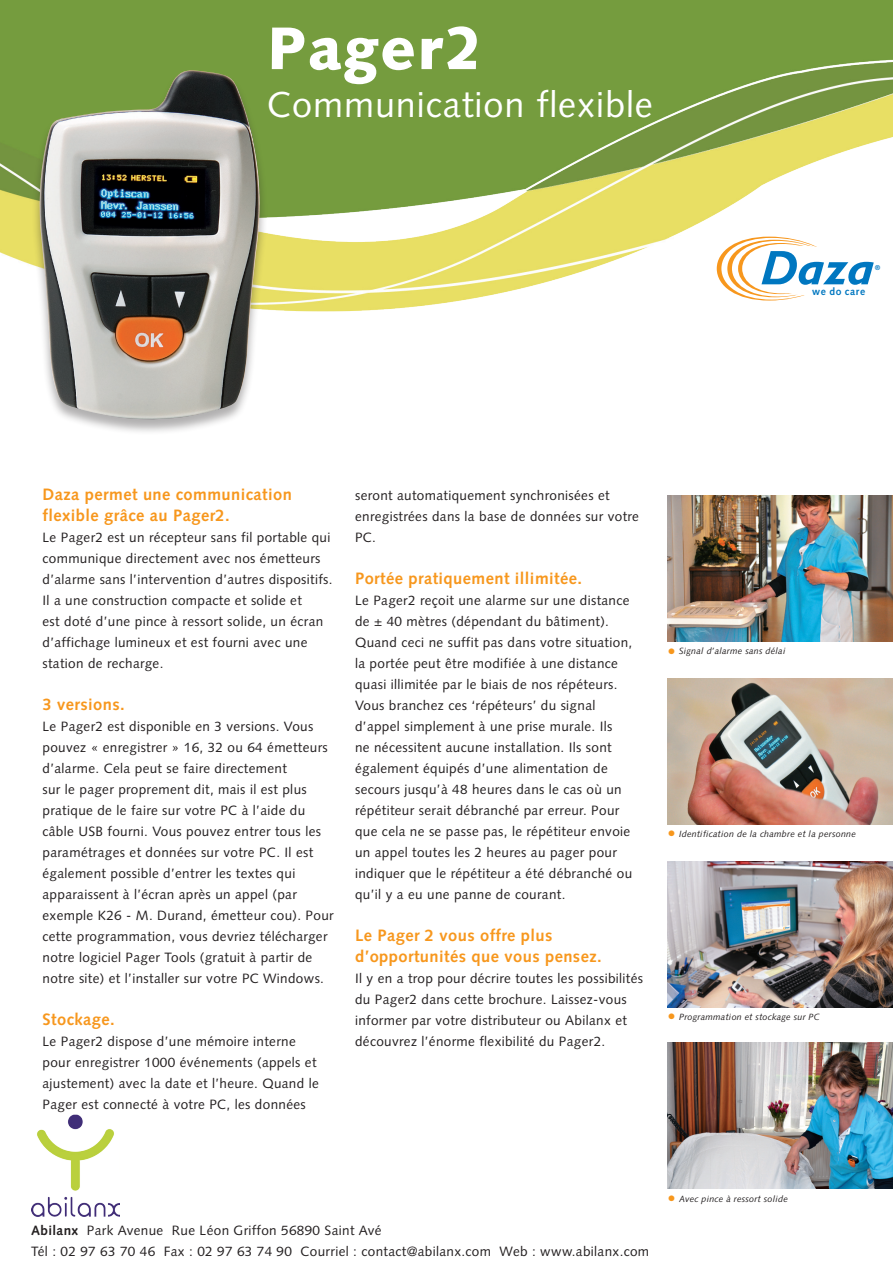
<style>
.page{position:relative;width:893px;height:1263px;background:#fff}
.page>*{position:absolute;margin:0;border:0;box-sizing:border-box;transform-origin:0 0}
.t1{font:900 60px "Syntax LT Std";letter-spacing:.03em;color:#fff}
.kop_sub{font:36px "Syntax LT Std";letter-spacing:.025em;color:#fff}
.kopje{font:700 16.5px/21px "Syntax LT Std";letter-spacing:.025em;color:#f7971d}
.body{font:13.5px/21px "Syntax LT Std";letter-spacing:.025em;color:#231f20}
.t2{font:700 10.35px "Syntax";letter-spacing:.06em;color:#0077c0}
.t3{font:italic 9px "Syntax LT Std";letter-spacing:.025em;color:#231f20}
.t4{font:700 7.05px "Syntax LT Std";color:#0077c0}
.s1{font-size:16.5px;color:#f7971d}
.s2{font-weight:700}
</style>
<div class="page">
<img style="left:0;top:0;width:893px;height:312px">
<img style="left:31px;top:1114px;width:88px;height:102px">
<svg style="left:717px;top:237px;width:157px;height:63px"></svg>
<img style="left:668px;top:495px;width:225px;height:146px">
<img style="left:668px;top:678px;width:225px;height:146px">
<img style="left:668px;top:861px;width:225px;height:146px">
<img style="left:668px;top:1042px;width:225px;height:146px">
<div style="left:32px;top:71px;width:236px;height:365px;background:#231f20;opacity:.35"></div>
<img style="left:40px;top:70px;width:220px;height:350px">
<p class="t1" style="left:267px;top:13px;width:217px">Pager2</p>
<p class="kop_sub" style="left:267px;top:83px;width:387px">Communication flexible</p>
<p class="t2" style="left:812px;top:286px;width:55px">we do care</p>
<p class="t4" style="left:875px;top:263px;width:7px">®</p>
<p class="kopje" style="left:43px;top:484px;width:251px">Daza permet une communication flexible grâce au Pager2.</p>
<p class="body" style="left:43px;top:527px;width:292px">Le Pager2 est un récepteur sans fil portable qui communique directement avec nos émetteurs d’alarme sans l’intervention d’autres dispositifs.</p>
<p class="body" style="left:43px;top:590px;width:282px">Il a une construction compacte et solide et<br>est doté d’une pince à ressort solide, un écran d’affichage lumineux et est fourni avec une station de recharge.</p>
<p class="kopje" style="left:43px;top:694px;width:84px">3 versions.</p>
<p class="body" style="left:43px;top:716px;width:287px">Le Pager2 est disponible en 3 versions. Vous pouvez « enregistrer » 16, 32 ou 64 émetteurs d’alarme. Cela peut se faire directement<br>sur le pager proprement dit, mais il est plus pratique de le faire sur votre PC à l’aide du câble USB fourni. Vous pouvez entrer tous les paramétrages et données sur votre PC. Il est également possible d’entrer les textes qui</p>
<p class="body" style="left:43px;top:884px;width:293px">apparaissent à l’écran après un appel (par exemple K26 - M. Durand, émetteur cou). Pour cette programmation, vous devriez télécharger notre logiciel Pager Tools (gratuit à partir de notre site) et l’installer sur votre PC Windows.</p>
<p class="kopje" style="left:43px;top:1009px;width:74px">Stockage.</p>
<p class="body" style="left:43px;top:1031px;width:278px">Le Pager2 dispose d’une mémoire interne pour enregistrer 1000 événements (appels et ajustement) avec la date et l’heure. Quand le Pager est connecté à votre PC, les données</p>
<p class="body" style="left:355px;top:485px;width:285px">seront automatiquement synchronisées et enregistrées dans la base de données sur votre<br>PC.</p>
<p class="kopje" style="left:355px;top:568px;width:228px">Portée pratiquement illimitée.</p>
<p class="body" style="left:355px;top:590px;width:279px">Le Pager2 reçoit une alarme sur une distance de ± 40 mètres (dépendant du bâtiment).<br>Quand ceci ne suffit pas dans votre situation, la portée peut être modifiée à une distance quasi illimitée par le biais de nos répéteurs.<br>Vous branchez ces ‘répéteurs’ du signal d’appel simplement à une prise murale. Ils<br>ne nécessitent aucune installation. Ils sont également équipés d’une alimentation de secours jusqu’à 48 heures dans le cas où un répétiteur serait débranché par erreur. Pour que cela ne se passe pas, le répétiteur envoie un appel toutes les 2 heures au pager pour indiquer que le répétiteur a été débranché ou qu’il y a eu une panne de courant.</p>
<p class="kopje" style="left:355px;top:925px;width:199px">Le Pager 2 vous offre plus</p>
<p class="kopje" style="left:355px;top:946px;width:248px">d’opportunités que vous pensez.</p>
<p class="body" style="left:355px;top:968px;width:290px">Il y en a trop pour décrire toutes les possibilités du Pager2 dans cette brochure. Laissez-vous informer par votre distributeur ou Abilanx et découvrez l’énorme flexibilité du Pager2.</p>
<p class="t3" style="left:668px;top:646px;width:119px"><span class="s1">•</span> Signal d’alarme sans délai</p>
<p class="t3" style="left:668px;top:828px;width:190px"><span class="s1">•</span> Identification de la chambre et la personne</p>
<p class="t3" style="left:668px;top:1012px;width:154px"><span class="s1">•</span> Programmation et stockage sur PC</p>
<p class="body" style="left:31px;top:1220px;width:620px"><span class="s2">Abilanx</span> Park Avenue Rue Léon Griffon 56890 Saint Avé<br>Tél : 02 97 63 70 46 Fax : 02 97 63 74 90 Courriel : contact@abilanx.com Web : www.abilanx.com</p>
<p class="t3" style="left:668px;top:1193px;width:122px"><span class="s1">•</span> Avec pince à ressort solide</p>
</div>
